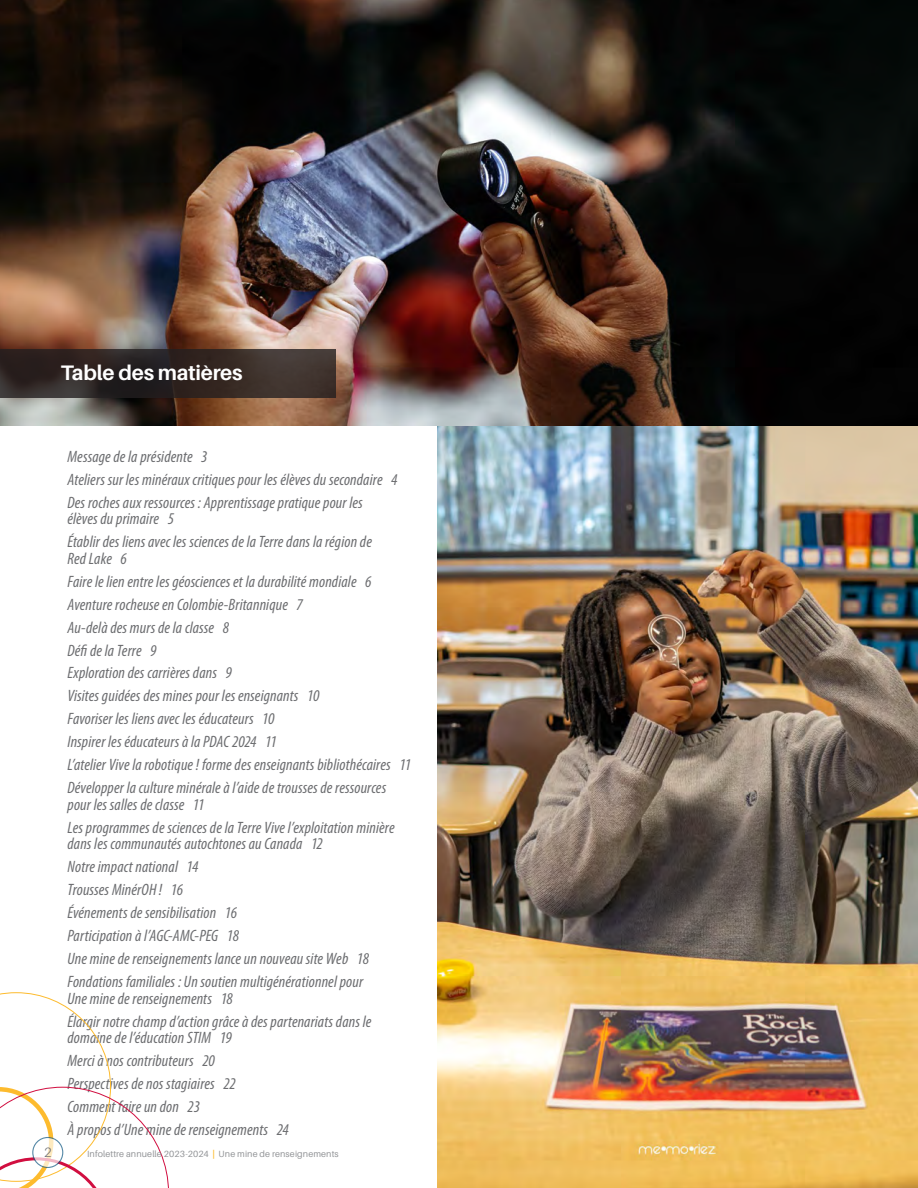
<style>
.page{position:relative;width:918px;height:1188px;background:#fff}
.page>*{position:absolute;margin:0;border:0;box-sizing:border-box;transform-origin:0 0}
.t1{font:700 21px "Aileron";letter-spacing:-.01em;color:#fff}
.Body_Text{font:italic condensed 16.5px/16.5px "Myriad Pro";letter-spacing:.005em;color:#6c6d70}
.t2{font:300 13.5px "Aileron";color:#6c6d70}
.t3{font:9px "Aileron";letter-spacing:.01em;color:#939598}
.s1{font-weight:700;color:#fdbb2e}
</style>
<div class="page">
<img style="left:437px;top:426px;width:481px;height:762px">
<img style="left:0;top:0;width:918px;height:426px">
<svg style="left:0;top:349px;width:336px;height:49px;background:#322926"></svg>
<svg style="left:0;top:993px;width:169px;height:195px"></svg>
<svg style="left:33px;top:1138px;width:30px;height:29px"></svg>
<div style="left:32px;top:1137px;width:31px;height:31px;border:1px solid #0c5581;border-radius:50%"></div>
<h1 class="t1" style="left:61px;top:361px;width:183px">Table des matières</h1>
<p class="Body_Text" style="left:68px;top:448px;width:142px">Message de la présidente 3</p>
<p class="Body_Text" style="left:68px;top:471px;width:332px">Ateliers sur les minéraux critiques pour les élèves du secondaire 4</p>
<p class="Body_Text" style="left:68px;top:494px;width:297px">Des roches aux ressources : Apprentissage pratique pour les élèves du primaire 5</p>
<p class="Body_Text" style="left:68px;top:533px;width:306px">Établir des liens avec les sciences de la Terre dans la région de<br>Red Lake 6</p>
<p class="Body_Text" style="left:68px;top:573px;width:306px">Faire le lien entre les géosciences et la durabilité mondiale 6</p>
<p class="Body_Text" style="left:68px;top:596px;width:237px">Aventure rocheuse en Colombie-Britannique 7</p>
<p class="Body_Text" style="left:68px;top:619px;width:163px">Au-delà des murs de la classe 8</p>
<p class="Body_Text" style="left:68px;top:642px;width:91px">Défi de la Terre 9</p>
<p class="Body_Text" style="left:68px;top:665px;width:166px">Exploration des carrières dans 9</p>
<p class="Body_Text" style="left:68px;top:688px;width:254px">Visites guidées des mines pour les enseignants 10</p>
<p class="Body_Text" style="left:68px;top:711px;width:209px">Favoriser les liens avec les éducateurs 10</p>
<p class="Body_Text" style="left:68px;top:734px;width:211px">Inspirer les éducateurs à la PDAC 2024 11</p>
<p class="Body_Text" style="left:68px;top:757px;width:345px">L’atelier Vive la robotique ! forme des enseignants bibliothécaires 11</p>
<p class="Body_Text" style="left:68px;top:780px;width:320px">Développer la culture minérale à l’aide de trousses de ressources pour les salles de classe 11</p>
<p class="Body_Text" style="left:68px;top:819px;width:329px">Les programmes de sciences de la Terre Vive l’exploitation minière dans les communautés autochtones au Canada 12</p>
<p class="Body_Text" style="left:68px;top:858px;width:133px">Notre impact national 14</p>
<p class="Body_Text" style="left:68px;top:881px;width:117px">Trousses MinérOH ! 16</p>
<p class="Body_Text" style="left:68px;top:904px;width:171px">Événements de sensibilisation 16</p>
<p class="Body_Text" style="left:68px;top:927px;width:173px">Participation à l’AGC-AMC-PEG 18</p>
<p class="Body_Text" style="left:68px;top:950px;width:303px">Une mine de renseignements lance un nouveau site Web 18</p>
<p class="Body_Text" style="left:68px;top:973px;width:297px">Fondations familiales : Un soutien multigénérationnel pour<br>Une mine de renseignements 18</p>
<p class="Body_Text" style="left:68px;top:1013px;width:305px">Élargir notre champ d’action grâce à des partenariats dans le domaine de l’éducation STIM 19</p>
<p class="Body_Text" style="left:68px;top:1052px;width:149px">Merci à nos contributeurs 20</p>
<p class="Body_Text" style="left:68px;top:1075px;width:170px">Perspectives de nos stagiaires 22</p>
<p class="Body_Text" style="left:68px;top:1098px;width:134px">Comment faire un don 23</p>
<p class="Body_Text" style="left:68px;top:1121px;width:223px">À propos d’Une mine de renseignements 24</p>
<p class="t2" style="left:44px;top:1145px;width:9px">2</p>
<p class="t3" style="left:87px;top:1149px;width:253px">Infolettre annuelle 2023-2024 <span class="s1">|</span> Une mine de renseignements</p>
</div>
